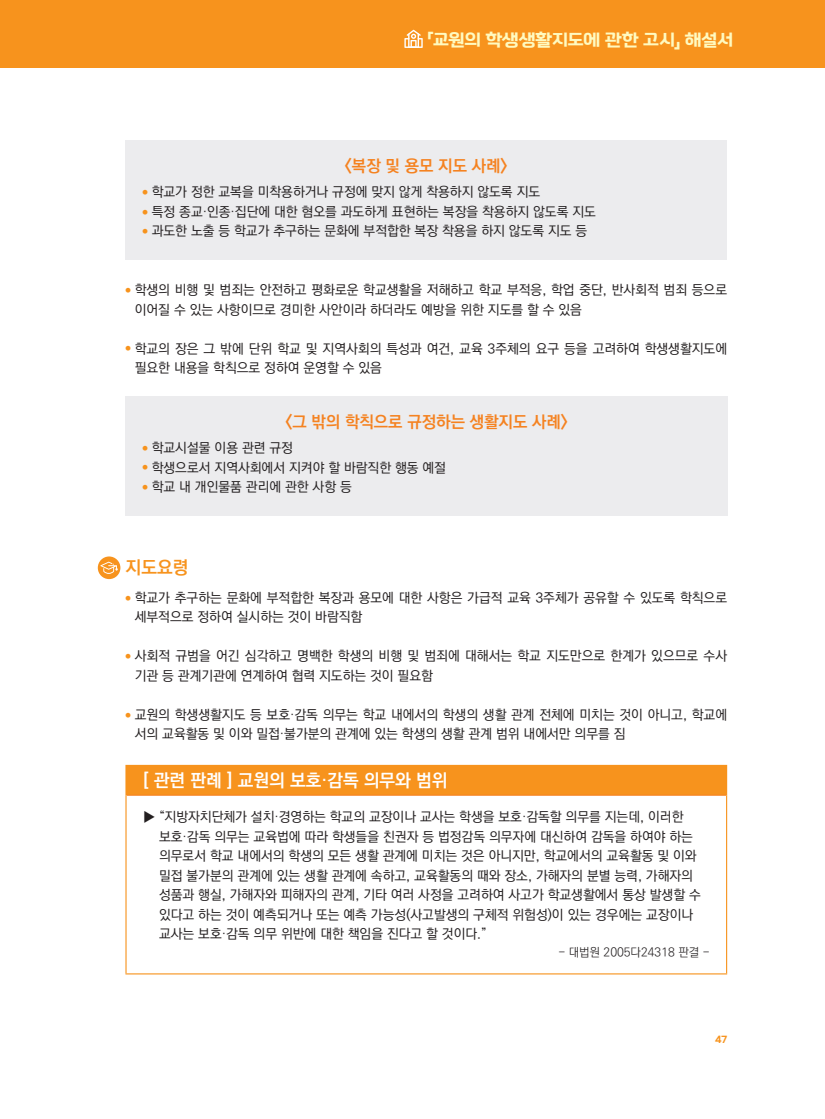
<style>
.page{position:relative;width:825px;height:1119px;background:#fff}
.page>*{position:absolute;margin:0;border:0;box-sizing:border-box;transform-origin:0 0}
.t1{font:18px "KOFIH Dr LEEJWOTF B";letter-spacing:-.025em;color:#fffac0}
.t2{font:18px "Ko Pub World Dotum PB";color:#fff}
.t3{font:18px "Ko Pub World Dotum PB";color:#f7931d}
.t4{font:16.5px "Ko Pub World Dotum PB";color:#f58220}
.타이틀_들여쓰기{font:13.5px/19.5px "Ko Pub World Dotum PM";color:#231f20}
.t5{font:12px "Ko Pub World Dotum PL";color:#231f20}
.t6{font:10.5px "KOFIH Dr LEEJWOTF B";color:#f7931d}
</style>
<div class="page">
<div style="left:0;top:0;width:825px;height:67px;background:#f7931d"></div>
<svg style="left:404px;top:30px;width:19px;height:18px"></svg>
<div style="left:125px;top:140px;width:602px;height:119px;background:#ececee"></div>
<div style="left:98px;top:556px;width:22px;height:23px;background:#f7931d;border-radius:50%"></div>
<svg style="left:100px;top:561px;width:18px;height:13px"></svg>
<div style="left:126px;top:765px;width:601px;height:30px;background:#f7931d"></div>
<hr style="left:127px;top:794px;width:599px;height:1px;background:#f58220">
<hr style="left:125px;top:764px;width:602px;height:1px;background:#f7931d">
<hr style="left:125px;top:765px;width:2px;height:30px;background:#f7931d">
<hr style="left:125px;top:795px;width:2px;height:178px;background:#f7931d">
<hr style="left:726px;top:795px;width:1px;height:178px;background:#f7931d">
<hr style="left:125px;top:973px;width:602px;height:1px;background:#f7931d">
<div style="left:125px;top:396px;width:603px;height:119px;background:#ececee"></div>
<h1 class="t1" style="left:427px;top:27px;width:308px">「교원의 학생생활지도에 관한 고시」 해설서</h1>
<p class="t4" style="left:345px;top:154px;width:164px">&lt;복장 및 용모 지도 사례&gt;</p>
<p class="타이틀_들여쓰기" style="left:142px;top:183px;width:399px"><sup>●</sup> 학교가 정한 교복을 미착용하거나 규정에 맞지 않게 착용하지 않도록 지도</p>
<p class="타이틀_들여쓰기" style="left:142px;top:202px;width:455px"><sup>●</sup> 특정 종교·인종·집단에 대한 혐오를 과도하게 표현하는 복장을 착용하지 않도록 지도</p>
<p class="타이틀_들여쓰기" style="left:142px;top:222px;width:446px"><sup>●</sup> 과도한 노출 등 학교가 추구하는 문화에 부적합한 복장 착용을 하지 않도록 지도 등</p>
<p class="타이틀_들여쓰기" style="left:135px;top:281px;width:594px;text-indent:-9px"><sup>●</sup> 학생의 비행 및 범죄는 안전하고 평화로운 학교생활을 저해하고 학교 부적응, 학업 중단, 반사회적 범죄 등으로 이어질 수 있는 사항이므로 경미한 사안이라 하더라도 예방을 위한 지도를 할 수 있음</p>
<p class="타이틀_들여쓰기" style="left:135px;top:339px;width:594px;text-indent:-9px"><sup>●</sup> 학교의 장은 그 밖에 단위 학교 및 지역사회의 특성과 여건, 교육 3주체의 요구 등을 고려하여 학생생활지도에 필요한 내용을 학칙으로 정하여 운영할 수 있음</p>
<p class="t4" style="left:285px;top:409px;width:284px">&lt;그 밖의 학칙으로 규정하는 생활지도 사례&gt;</p>
<p class="타이틀_들여쓰기" style="left:142px;top:438px;width:152px"><sup>●</sup> 학교시설물 이용 관련 규정</p>
<p class="타이틀_들여쓰기" style="left:142px;top:458px;width:305px"><sup>●</sup> 학생으로서 지역사회에서 지켜야 할 바람직한 행동 예절</p>
<p class="타이틀_들여쓰기" style="left:142px;top:477px;width:211px"><sup>●</sup> 학교 내 개인물품 관리에 관한 사항 등</p>
<p class="t3" style="left:126px;top:554px;width:64px">지도요령</p>
<p class="타이틀_들여쓰기" style="left:135px;top:588px;width:594px;text-indent:-9px"><sup>●</sup> 학교가 추구하는 문화에 부적합한 복장과 용모에 대한 사항은 가급적 교육 3주체가 공유할 수 있도록 학칙으로 세부적으로 정하여 실시하는 것이 바람직함</p>
<p class="타이틀_들여쓰기" style="left:135px;top:647px;width:594px;text-indent:-9px"><sup>●</sup> 사회적 규범을 어긴 심각하고 명백한 학생의 비행 및 범죄에 대해서는 학교 지도만으로 한계가 있으므로 수사 기관 등 관계기관에 연계하여 협력 지도하는 것이 필요함</p>
<p class="타이틀_들여쓰기" style="left:135px;top:705px;width:594px;text-indent:-9px"><sup>●</sup> 교원의 학생생활지도 등 보호·감독 의무는 학교 내에서의 학생의 생활 관계 전체에 미치는 것이 아니고, 학교에 서의 교육활동 및 이와 밀접·불가분의 관계에 있는 학생의 생활 관계 범위 내에서만 의무를 짐</p>
<p class="t2" style="left:143px;top:767px;width:306px">[ 관련 판례 ] 교원의 보호·감독 의무와 범위</p>
<p class="타이틀_들여쓰기" style="left:159px;top:807px;width:543px;text-indent:-16px">▶ “지방자치단체가 설치·경영하는 학교의 교장이나 교사는 학생을 보호·감독할 의무를 지는데, 이러한 보호·감독 의무는 교육법에 따라 학생들을 친권자 등 법정감독 의무자에 대신하여 감독을 하여야 하는 의무로서 학교 내에서의 학생의 모든 생활 관계에 미치는 것은 아니지만, 학교에서의 교육활동 및 이와 밀접 불가분의 관계에 있는 생활 관계에 속하고, 교육활동의 때와 장소, 가해자의 분별 능력, 가해자의 성품과 행실, 가해자와 피해자의 관계, 기타 여러 사정을 고려하여 사고가 학교생활에서 통상 발생할 수 있다고 하는 것이 예측되거나 또는 예측 가능성(사고발생의 구체적 위험성)이 있는 경우에는 교장이나 교사는 보호·감독 의무 위반에 대한 책임을 진다고 할 것이다.”</p>
<p class="t5" style="left:558px;top:944px;width:153px">- 대법원 2005다24318 판결 -</p>
<p class="t6" style="left:715px;top:1031px;width:14px">47</p>
</div>
